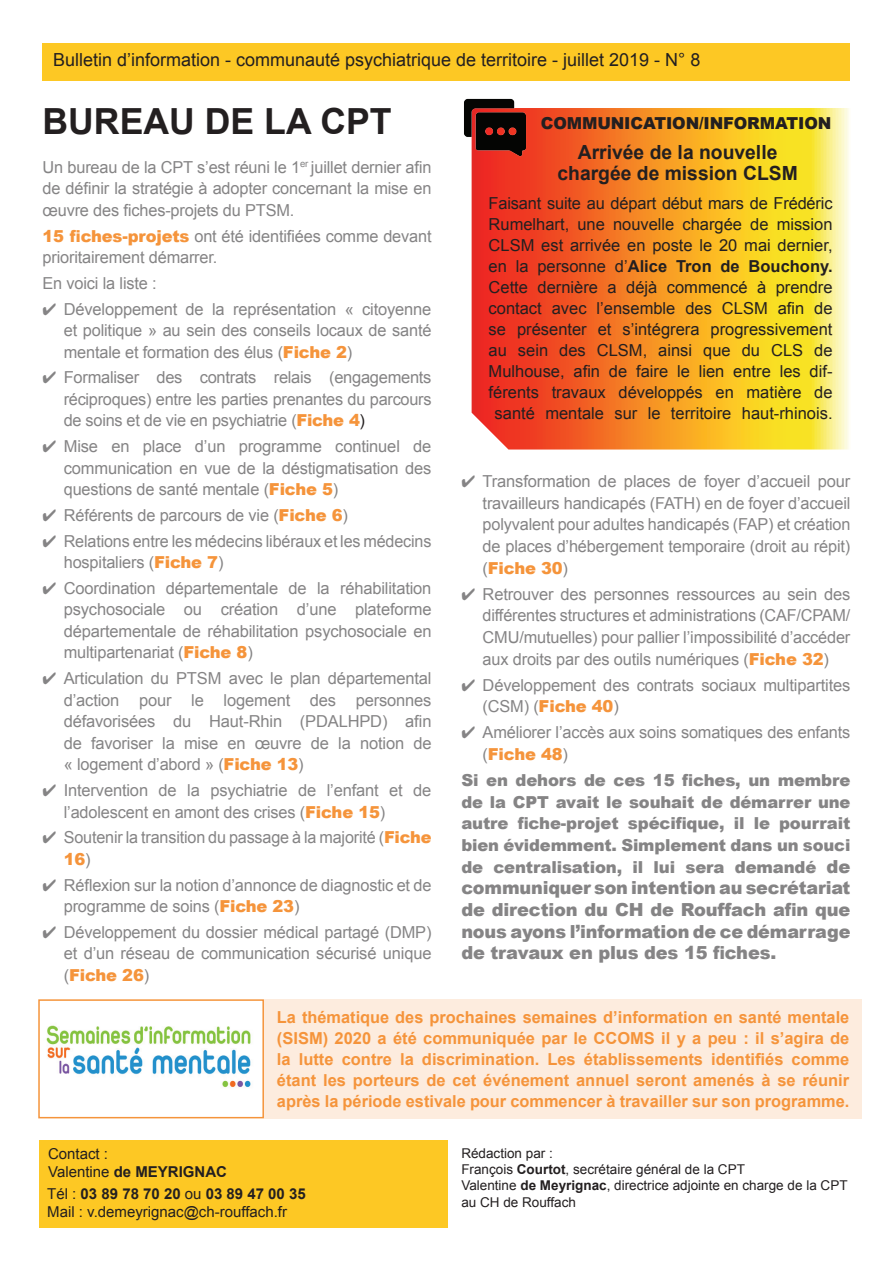
<style>
.page{position:relative;width:893px;height:1263px;background:#fff}
.page>*{position:absolute;margin:0;border:0;box-sizing:border-box;transform-origin:0 0}
.t1{font:700 36px "Arial";color:#231f20}
.t2{font:700 19.5px/21px "Arial";color:#231f20}
.t3{font:900 18px/21.6px "Arial";letter-spacing:-.01em;color:#858485;text-align:justify}
.t4{font:18px "Arial";color:#231f20}
.t5{font:16.5px/21.5px "Arial";letter-spacing:-.01em;color:#858485;text-align:justify}
.t6{font:16.5px/21px "Arial";color:#231f20;text-align:center}
.t7{font:700 16.5px/21px "Arial";color:#f5943b}
.t8{font:900 16.5px/21.6px "Arial";letter-spacing:-.01em;color:#858485;text-align:justify}
.t9{font:900 16.5px "Arial";letter-spacing:-.01em;color:#231f20}
.t10{font:15px/18px "Arial";color:#231f20}
.t11{font:13.5px/16.2px "Arial";color:#231f20}
.s1{font-weight:900;color:#f5943b}
.s2{color:#231f20}
.s3{font-weight:700}
.s4{font-size:18px}
</style>
<div class="page">
<div style="left:39px;top:1140px;width:409px;height:88px;background:#fdc824"></div>
<img style="left:46px;top:1025px;width:205px;height:63px">
<div style="left:38px;top:999px;width:226px;height:119px;border:2px solid #f5943b"></div>
<div style="left:43px;top:43px;width:807px;height:38px;background:#fdc824"></div>
<svg style="left:472px;top:108px;width:377px;height:341px;background:#f5962f"></svg>
<img style="left:464px;top:98px;width:63px;height:62px">
<div style="left:264px;top:999px;width:598px;height:119px;background:#fdecde"></div>
<p class="t4" style="left:53px;top:48px;width:649px">Bulletin d’information - communauté psychiatrique de territoire - juillet 2019 - N° 8</p>
<h1 class="t1" style="left:43px;top:98px;width:326px">BUREAU DE LA CPT</h1>
<p class="t5" style="left:43px;top:156px;width:391px">Un bureau de la CPT s’est réuni le 1<sup>er</sup> juillet dernier afin de définir la stratégie à adopter concernant la mise en œuvre des fiches-projets du PTSM.</p>
<p class="t5" style="left:43px;top:225px;width:391px"><span class="s1">15 fiches-projets</span> ont été identifiées comme devant prioritairement démarrer.</p>
<p class="t5" style="left:43px;top:272px;width:116px">En voici la liste :</p>
<p class="t5" style="left:64px;top:298px;width:369px;text-indent:-21px">✔ Développement de la représentation « citoyenne et politique » au sein des conseils locaux de santé mentale et formation des élus (<span class="s1">Fiche 2</span>)</p>
<p class="t5" style="left:64px;top:367px;width:369px;text-indent:-21px">✔ Formaliser des contrats relais (engagements réciproques) entre les parties prenantes du parcours de soins et de vie en psychiatrie (<span class="s1">Fiche 4</span><span class="s2">)</span></p>
<p class="t5" style="left:64px;top:436px;width:369px;text-indent:-21px">✔ Mise en place d’un programme continuel de communication en vue de la déstigmatisation des questions de santé mentale (<span class="s1">Fiche 5</span>)</p>
<p class="t5" style="left:43px;top:504px;width:307px">✔ Référents de parcours de vie (<span class="s1">Fiche 6</span>)</p>
<p class="t5" style="left:64px;top:530px;width:369px;text-indent:-21px">✔ Relations entre les médecins libéraux et les médecins hospitaliers (<span class="s1">Fiche 7</span>)</p>
<p class="t5" style="left:64px;top:578px;width:369px;text-indent:-21px">✔ Coordination départementale de la réhabilitation psychosociale ou création d’une plateforme départementale de réhabilitation psychosociale en multipartenariat (<span class="s1">Fiche 8</span>)</p>
<p class="t5" style="left:64px;top:668px;width:369px;text-indent:-21px">✔ Articulation du PTSM avec le plan départemental d’action pour le logement des personnes défavorisées du Haut-Rhin (PDALHPD) afin de favoriser la mise en œuvre de la notion de « logement d’abord » (<span class="s1">Fiche 13</span>)</p>
<p class="t5" style="left:64px;top:780px;width:369px;text-indent:-21px">✔ Intervention de la psychiatrie de l’enfant et de l’adolescent en amont des crises (<span class="s1">Fiche 15</span>)</p>
<p class="t5" style="left:64px;top:827px;width:369px;text-indent:-21px">✔ Soutenir la transition du passage à la majorité (<span class="s1">Fiche<br>16</span>)</p>
<p class="t5" style="left:64px;top:874px;width:369px;text-indent:-21px">✔ Réflexion sur la notion d’annonce de diagnostic et de programme de soins (<span class="s1">Fiche 23</span>)</p>
<p class="t5" style="left:64px;top:921px;width:369px;text-indent:-21px">✔ Développement du dossier médical partagé (DMP) et d’un réseau de communication sécurisé unique (<span class="s1">Fiche 26</span>)</p>
<p class="t9" style="left:541px;top:111px;width:292px">COMMUNICATION/INFORMATION</p>
<p class="t2" style="left:557px;top:142px;width:221px;text-indent:20px">Arrivée de la nouvelle chargée de mission CLSM</p>
<p class="t6" style="left:489px;top:193px;width:345px">Faisant suite au départ début mars de Frédéric Rumelhart, une nouvelle chargée de mission CLSM est arrivée en poste le 20 mai dernier, en la personne d’<span class="s3">Alice Tron de Bouchony.<br></span>Cette dernière a déjà commencé à prendre contact avec l’ensemble des CLSM afin de se présenter et s’intégrera progressivement au sein des CLSM, ainsi que du CLS de Mulhouse, afin de faire le lien entre les dif&shy;férents travaux développés en matière de santé mentale sur le territoire haut-rhinois.</p>
<p class="t5" style="left:483px;top:471px;width:369px;text-indent:-21px">✔ Transformation de places de foyer d’accueil pour travailleurs handicapés (FATH) en de foyer d’accueil polyvalent pour adultes handicapés (FAP) et création de places d’hébergement temporaire (droit au répit) (<span class="s1">Fiche 30</span>)</p>
<p class="t5" style="left:483px;top:583px;width:369px;text-indent:-21px">✔ Retrouver des personnes ressources au sein des différentes structures et administrations (CAF/CPAM/ CMU/mutuelles) pour pallier l’impossibilité d’accéder aux droits par des outils numériques (<span class="s1">Fiche 32</span>)</p>
<p class="t5" style="left:483px;top:674px;width:369px;text-indent:-21px">✔ Développement des contrats sociaux multipartites (CSM) (<span class="s1">Fiche 40</span>)</p>
<p class="t5" style="left:483px;top:722px;width:369px;text-indent:-21px">✔ Améliorer l’accès aux soins somatiques des enfants (<span class="s1">Fiche 48</span>)</p>
<p class="t8" style="left:461px;top:769px;width:391px">Si en dehors de ces 15 fiches, un membre de la CPT avait le souhait de démarrer une autre fiche-projet spécifique, il le pourrait bien évidemment. Simplement dans un souci de centralisation, il lui sera demandé <span class="s4">de</span></p>
<p class="t3" style="left:461px;top:876px;width:391px">communiquer son intention au secrétariat de direction du CH de Rouffach afin que nous ayons l’information de ce démarrage de travaux en plus des 15 fiches.</p>
<p class="t7" style="left:277px;top:1007px;width:574px">La thématique des prochaines semaines d’information en santé mentale (SISM</p>
<p class="t7" style="left:323px;top:1028px;width:308px">) 2020 a été communiquée par le CCOMS</p>
<p class="t7" style="left:277px;top:1028px;width:574px;text-align:justify;text-indent:384px">il y a peu : il s’agira de la lutte contre la discrimination. Les établissements identifiés comme étant les porteurs de cet événement annuel seront amenés à se réunir après la période estivale pour commencer à travailler sur son programme.</p>
<p class="t10" style="left:48px;top:1145px;width:180px">Contact :<br>Valentine <span class="s3">de MEYRIGNAC</span></p>
<p class="t10" style="left:47px;top:1185px;width:260px">Tél : <span class="s3">03 89 78 70 20</span> ou <span class="s3">03 89 47 00 35<br></span>Mail : v.demeyrignac@ch-rouffach.fr</p>
<p class="t11" style="left:461px;top:1145px;width:388px">Rédaction par :<br>François <span class="s3">Courtot</span>, secrétaire général de la CPT<br>Valentine <span class="s3">de Meyrignac</span>, directrice adjointe en charge de la CPT au CH de Rouffach</p>
</div>
